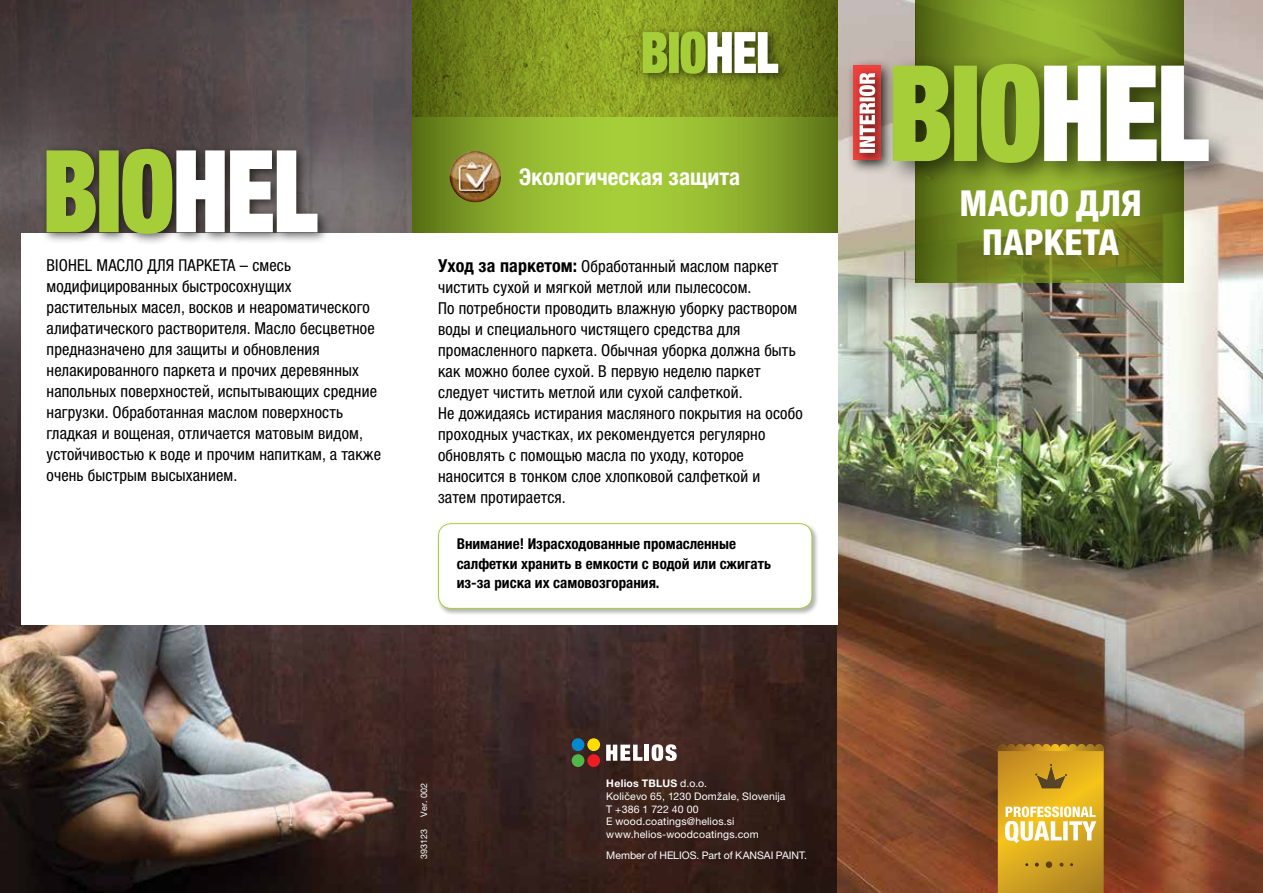
<style>
.page{position:relative;width:1263px;height:893px;background:#fff}
.page>*{position:absolute;margin:0;border:0;box-sizing:border-box;transform-origin:0 0}
.t1{font:800 condensed 36px/39px "Helvetica Neue LTW1 G";letter-spacing:.005em;color:#fff;text-align:center}
.t2{font:700 condensed 23.1px "Helvetica Neue LTW1 G";color:#fff}
.t3{font:condensed 16.5px/21px "Helvetica Neue LTW1 G";letter-spacing:.01em;color:#000}
.t4{font:700 condensed 15px/19.5px "Helvetica Neue LTW1 G";color:#000}
.t5{font:10.5px/12.6px "Helvetica Neue LT Pro";letter-spacing:.015em;color:#fff}
.t6{font:10.5px "Helvetica Neue LT Pro";letter-spacing:-.005em;color:#fff}
.t7{font:9px "Helvetica Neue LT Pro";color:#fff}
.s1{font-weight:700;font-size:18px}
.s2{font-weight:700}
</style>
<div class="page">
<img style="left:0;top:553px;width:838px;height:340px">
<svg style="left:0;top:0;width:412px;height:553px;background:#564c4d"></svg>
<img style="left:838px;top:0;width:425px;height:893px">
<svg style="left:998px;top:744px;width:106px;height:149px;background:#d6aa36"></svg>
<svg style="left:916px;top:0;width:268px;height:283px;background:#768c22"></svg>
<div style="left:884px;top:53px;width:353px;height:136px;background:#000;opacity:.6"></div>
<svg style="left:895px;top:64px;width:314px;height:99px"></svg>
<svg style="left:412px;top:116px;width:426px;height:117px;background:#8bac2c"></svg>
<div style="left:22px;top:234px;width:816px;height:391px;background:#fff"></div>
<div style="left:41px;top:142px;width:289px;height:104px;background:#000;opacity:.6"></div>
<svg style="left:47px;top:149px;width:270px;height:85px"></svg>
<img style="left:412px;top:0;width:426px;height:116px">
<div style="left:637px;top:25px;width:153px;height:60px;background:#000;opacity:.6"></div>
<svg style="left:643px;top:31px;width:135px;height:43px"></svg>
<img style="left:449px;top:151px;width:46px;height:51px">
<div style="left:846px;top:58px;width:49px;height:116px;background:#000;opacity:.7"></div>
<div style="left:852px;top:66px;width:37px;height:101px;background:#000;opacity:.7"></div>
<svg style="left:859px;top:73px;width:16px;height:80px"></svg>
<svg style="left:606px;top:745px;width:36px;height:16px"></svg>
<hr style="left:645px;top:745px;width:4px;height:16px;background:#fff">
<svg style="left:652px;top:744px;width:25px;height:17px"></svg>
<div style="left:587px;top:738px;width:13px;height:13px;background:#fd0;border-radius:50%"></div>
<div style="left:587px;top:754px;width:13px;height:13px;background:#ed1d24;border-radius:50%"></div>
<div style="left:572px;top:738px;width:12px;height:13px;background:#0089cf;border-radius:50%"></div>
<div style="left:572px;top:754px;width:12px;height:13px;background:#50b848;border-radius:50%"></div>
<div style="left:437px;top:522px;width:382px;height:94px;background:#000;opacity:.3"></div>
<div style="left:438px;top:524px;width:374px;height:84px;background:#fff;border-radius:13px"></div>
<div style="left:438px;top:523px;width:374px;height:86px;border:1px solid #a6ce39;border-radius:13px"></div>
<p class="t3" style="left:47px;top:255px;width:336px">BIOHEL МАСЛО ДЛЯ ПАРКЕТА – смесь модифицированных быстросохнущих растительных масел, восков и неароматического алифатического растворителя. Масло бесцветное предназначено для защиты и обновления нелакированного паркета и прочих деревянных напольных поверхностей, испытывающих средние нагрузки. Обработанная маслом поверхность гладкая и вощеная, отличается матовым видом, устойчивостью к воде и прочим напиткам, а также очень быстрым высыханием.</p>
<h2 class="t2" style="left:519px;top:163px;width:223px">Экологическая защита</h2>
<p class="t3" style="left:438px;top:256px;width:366px"><span class="s1">Уход за паркетом:</span> Обработанный маслом паркет чистить сухой и мягкой метлой или пылесосом.<br>По потребности проводить влажную уборку раствором воды и специального чистящего средства для промасленного паркета. Обычная уборка должна быть как можно более сухой. В первую неделю паркет следует чистить метлой или сухой салфеткой.<br>Не дожидаясь истирания масляного покрытия на особо проходных участках, их рекомендуется регулярно обновлять с помощью масла по уходу, которое наносится в тонком слое хлопковой салфеткой и<br>затем протирается.</p>
<p class="t4" style="left:457px;top:534px;width:316px">Внимание! Израсходованные промасленные салфетки хранить в емкости с водой или сжигать из-за риска их самовозгорания.</p>
<p class="t7" style="left:419px;top:817px;width:35px;rotate:-90deg">Ver. 002</p>
<p class="t7" style="left:419px;top:859px;width:32px;rotate:-90deg">393123</p>
<p class="t5" style="left:606px;top:777px;width:181px"><span class="s2">Helios TBLUS</span> d.o.o.<br>Količevo 65, 1230 Domžale, Slovenija<br>T +386 1 722 40 00<br>E wood.coatings@helios.si www.helios-woodcoatings.com</p>
<p class="t6" style="left:606px;top:849px;width:202px">Member of HELIOS. Part of KANSAI PAINT.</p>
<h1 class="t1" style="left:959px;top:183px;width:184px">МАСЛО ДЛЯ<br>ПАРКЕТА</h1>
</div>
